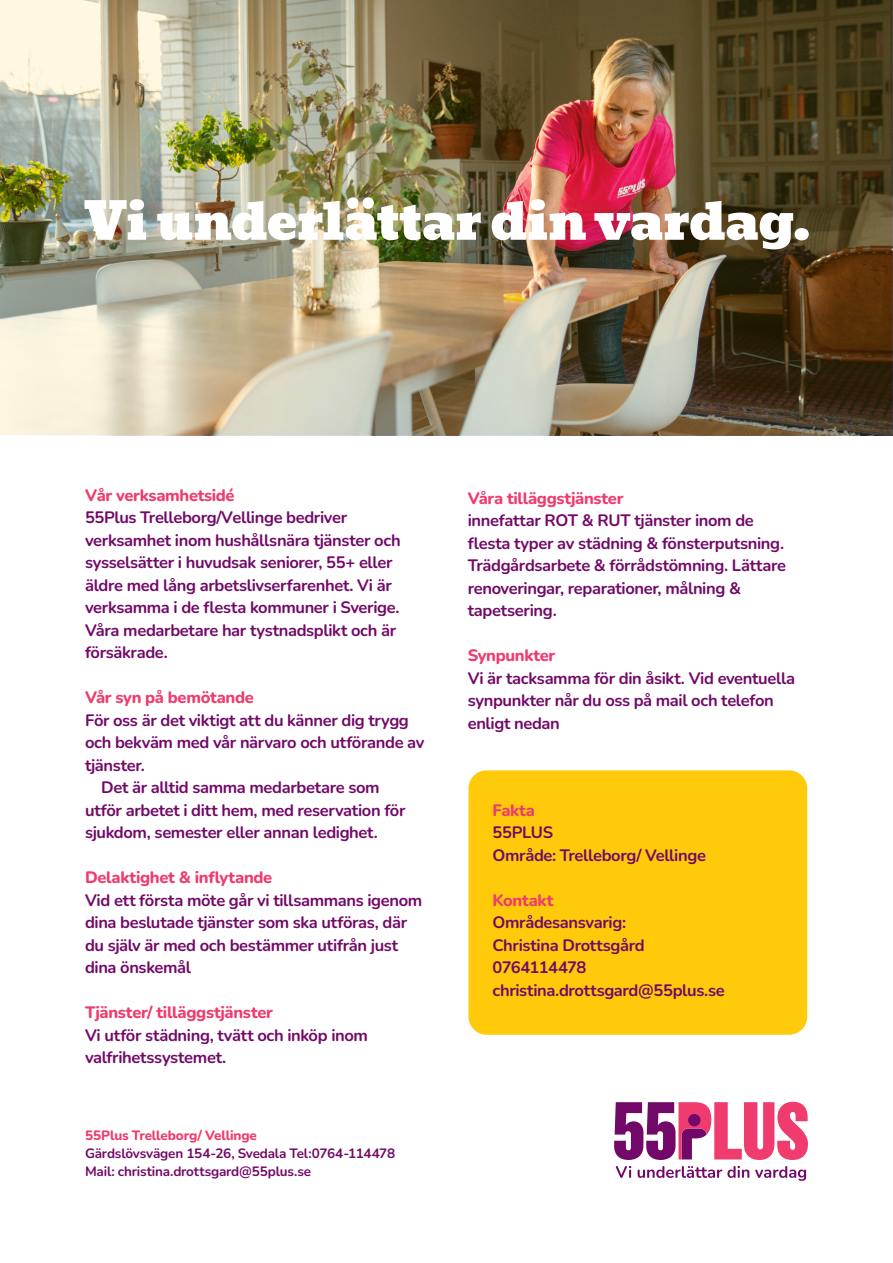
<style>
.page{position:relative;width:893px;height:1263px;background:#fff}
.page>*{position:absolute;margin:0;border:0;box-sizing:border-box;transform-origin:0 0}
.Rubrik{font:51px "Bevan";letter-spacing:-.03em;color:#fff}
.Brödtext{font:700 16.5px/22.5px "Nunito";letter-spacing:-.02em;color:#720968}
.Brödtext-2{font:800 16.5px "Nunito";letter-spacing:-.02em;color:#ef3b6d}
.Brödtext-3{font:700 16.5px "Nunito";letter-spacing:-.04em;color:#720968}
.Brödtext-4{font:700 13.5px/18px "Nunito";letter-spacing:-.015em;color:#720968}
.s1{font-weight:800;color:#ef3b6d}
</style>
<div class="page">
<img style="left:0;top:0;width:893px;height:436px">
<svg style="left:616px;top:1166px;width:15px;height:12px"></svg>
<svg style="left:638px;top:1166px;width:111px;height:12px"></svg>
<svg style="left:755px;top:1166px;width:51px;height:15px"></svg>
<svg style="left:614px;top:1102px;width:194px;height:58px"></svg>
<div style="left:468px;top:770px;width:339px;height:265px;background:#feca0a;border-radius:18px"></div>
<p class="Rubrik" style="left:84px;top:192px;width:727px">Vi underlättar din vardag.</p>
<p class="Brödtext" style="left:85px;top:483px;width:317px"><span class="s1">Vår verksamhetsidé<br></span>55Plus Trelleborg/Vellinge bedriver verksamhet inom hushållsnära tjänster och sysselsätter i huvudsak seniorer, 55+ eller äldre med lång arbetslivserfarenhet. Vi är verksamma i de flesta kommuner i Sverige.<br>Våra medarbetare har tystnadsplikt och är försäkrade.</p>
<p class="Brödtext-2" style="left:85px;top:686px;width:170px">Vår syn på bemötande</p>
<p class="Brödtext" style="left:85px;top:708px;width:325px">För oss är det viktigt att du känner dig trygg</p>
<p class="Brödtext" style="left:85px;top:731px;width:341px">och bekväm med vår närvaro och utförande av</p>
<p class="Brödtext" style="left:85px;top:753px;width:61px">tjänster.</p>
<p class="Brödtext" style="left:101px;top:776px;width:280px">Det är alltid samma medarbetare som</p>
<p class="Brödtext" style="left:85px;top:798px;width:322px">utför arbetet i ditt hem, med reservation för</p>
<p class="Brödtext" style="left:85px;top:821px;width:294px">sjukdom, semester eller annan ledighet.</p>
<p class="Brödtext" style="left:85px;top:866px;width:339px"><span class="s1">Delaktighet &amp; inflytande<br></span>Vid ett första möte går vi tillsammans igenom dina beslutade tjänster som ska utföras, där du själv är med och bestämmer utifrån just dina önskemål</p>
<p class="Brödtext" style="left:85px;top:1001px;width:284px"><span class="s1">Tjänster/ tilläggstjänster<br></span>Vi utför städning, tvätt och inköp inom valfrihetssystemet.</p>
<p class="Brödtext-4" style="left:85px;top:1126px;width:312px"><span class="s1">55Plus Trelleborg/ Vellinge<br></span>Gärdslövsvägen 154-26, Svedala Tel:0764-114478<br>Mail: christina.drottsgard@55plus.se</p>
<p class="Brödtext-2" style="left:468px;top:486px;width:157px">Våra tilläggstjänster</p>
<p class="Brödtext" style="left:468px;top:508px;width:320px">innefattar ROT &amp; RUT tjänster inom de flesta typer av städning &amp; fönsterputsning.<br>Trädgårdsarbete &amp; förrådstömning. Lättare renoveringar, reparationer, målning &amp; tapetsering.</p>
<p class="Brödtext-2" style="left:468px;top:644px;width:89px">Synpunkter</p>
<p class="Brödtext" style="left:468px;top:666px;width:329px">Vi är tacksamma för din åsikt. Vid eventuella synpunkter når du oss på mail och telefon enligt nedan</p>
<p class="Brödtext-2" style="left:492px;top:799px;width:44px">Fakta</p>
<p class="Brödtext" style="left:492px;top:821px;width:62px">55PLUS</p>
<p class="Brödtext" style="left:492px;top:843px;width:215px">Område: Trelleborg/ Vellinge</p>
<p class="Brödtext-2" style="left:492px;top:889px;width:62px">Kontakt</p>
<p class="Brödtext" style="left:492px;top:911px;width:154px">Områdesansvarig:<br>Christina Drottsgård</p>
<p class="Brödtext-3" style="left:492px;top:956px;width:96px">0764114478</p>
<p class="Brödtext" style="left:492px;top:978px;width:234px">christina.drottsgard@55plus.se</p>
</div>
